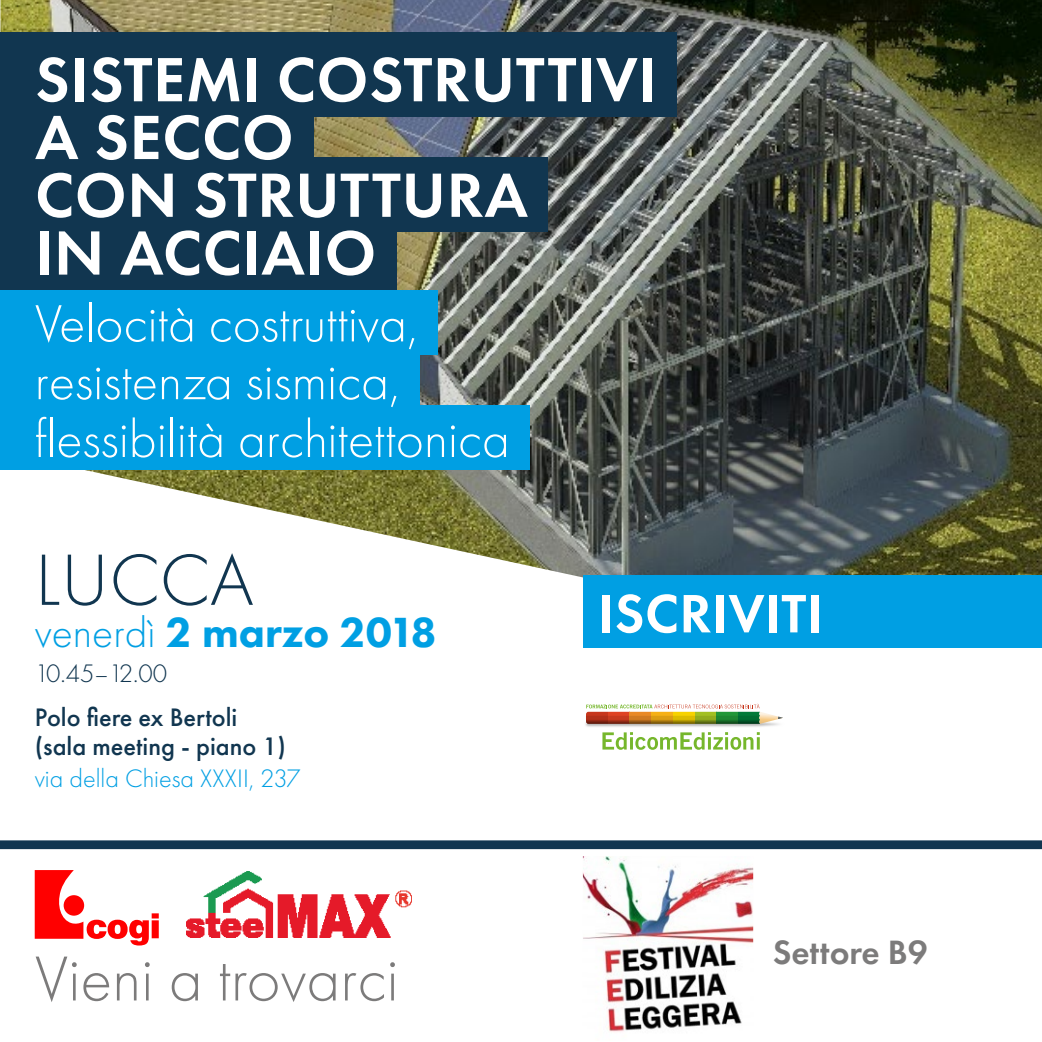
<style>
.page{position:relative;width:1042px;height:1042px;background:#fff}
.page>*{position:absolute;margin:0;border:0;box-sizing:border-box;transform-origin:0 0}
.t1{font:300 75.25px "Futura PT";color:#113650}
.t2{font:300 65.8px "Futura PT";color:#7c7b7b}
.t3{font:600 64.75px/57.8px "Futura PT";letter-spacing:.01em;color:#fff}
.t4{font:600 56px "Futura PT";letter-spacing:.01em;color:#fff}
.t5{font:300 54.25px/57.8px "Futura PT";color:#fff}
.t6{font:800 43.75px "Futura PT";color:#009fe3}
.t7{font:600 35px "Futura PT";color:#7c7b7b}
.t8{font:500 26.25px/29.8px "Futura PT";color:#113650}
.t9{font:300 26.25px "Futura PT";color:#009fe3}
.t10{font:300 26.25px "Futura PT";letter-spacing:-.055em;color:#113650}
.s1{font-weight:300}
</style>
<div class="page">
<img style="left:0;top:0;width:1042px;height:578px">
<div style="left:0;top:32px;width:676px;height:85px;background:#113650"></div>
<div style="left:0;top:100px;width:313px;height:74px;background:#113650"></div>
<div style="left:0;top:157px;width:548px;height:75px;background:#113650"></div>
<div style="left:0;top:215px;width:396px;height:75px;background:#113650"></div>
<div style="left:0;top:290px;width:438px;height:64px;background:#009fe3"></div>
<div style="left:0;top:348px;width:420px;height:64px;background:#009fe3"></div>
<div style="left:0;top:406px;width:530px;height:64px;background:#009fe3"></div>
<img style="left:585px;top:703px;width:194px;height:24px">
<svg style="left:586px;top:704px;width:197px;height:20px"></svg>
<svg style="left:602px;top:732px;width:158px;height:18px"></svg>
<div style="left:583px;top:575px;width:459px;height:72px;background:#009fe3"></div>
<img style="left:186px;top:871px;width:225px;height:66px">
<svg style="left:35px;top:870px;width:124px;height:75px"></svg>
<img style="left:584px;top:856px;width:168px;height:176px">
<div style="left:582px;top:849px;width:172px;height:193px;border:1px solid #fff"></div>
<div style="left:0;top:840px;width:1042px;height:9px;background:#113650"></div>
<p class="t3" style="left:35px;top:50px;width:623px">SISTEMI COSTRUTTIVI<br>A SECCO<br>CON STRUTTURA<br>IN ACCIAIO</p>
<p class="t5" style="left:35px;top:295px;width:477px">Velocità costruttiva, resistenza sismica, flessibilità architettonica</p>
<h1 class="t1" style="left:35px;top:537px;width:220px">LUCCA</h1>
<p class="t6" style="left:35px;top:605px;width:403px"><span class="s1">venerdì</span> 2 marzo 2018</p>
<p class="t10" style="left:35px;top:658px;width:134px">10.45–12.00</p>
<p class="t8" style="left:35px;top:702px;width:253px">Polo fiere ex Bertoli (sala meeting - piano 1)</p>
<p class="t9" style="left:35px;top:763px;width:268px">via della Chiesa XXXII, 237</p>
<p class="t2" style="left:35px;top:941px;width:365px">Vieni a trovarci</p>
<p class="t4" style="left:598px;top:578px;width:226px">ISCRIVITI</p>
<p class="t7" style="left:773px;top:930px;width:156px">Settore B9</p>
</div>
